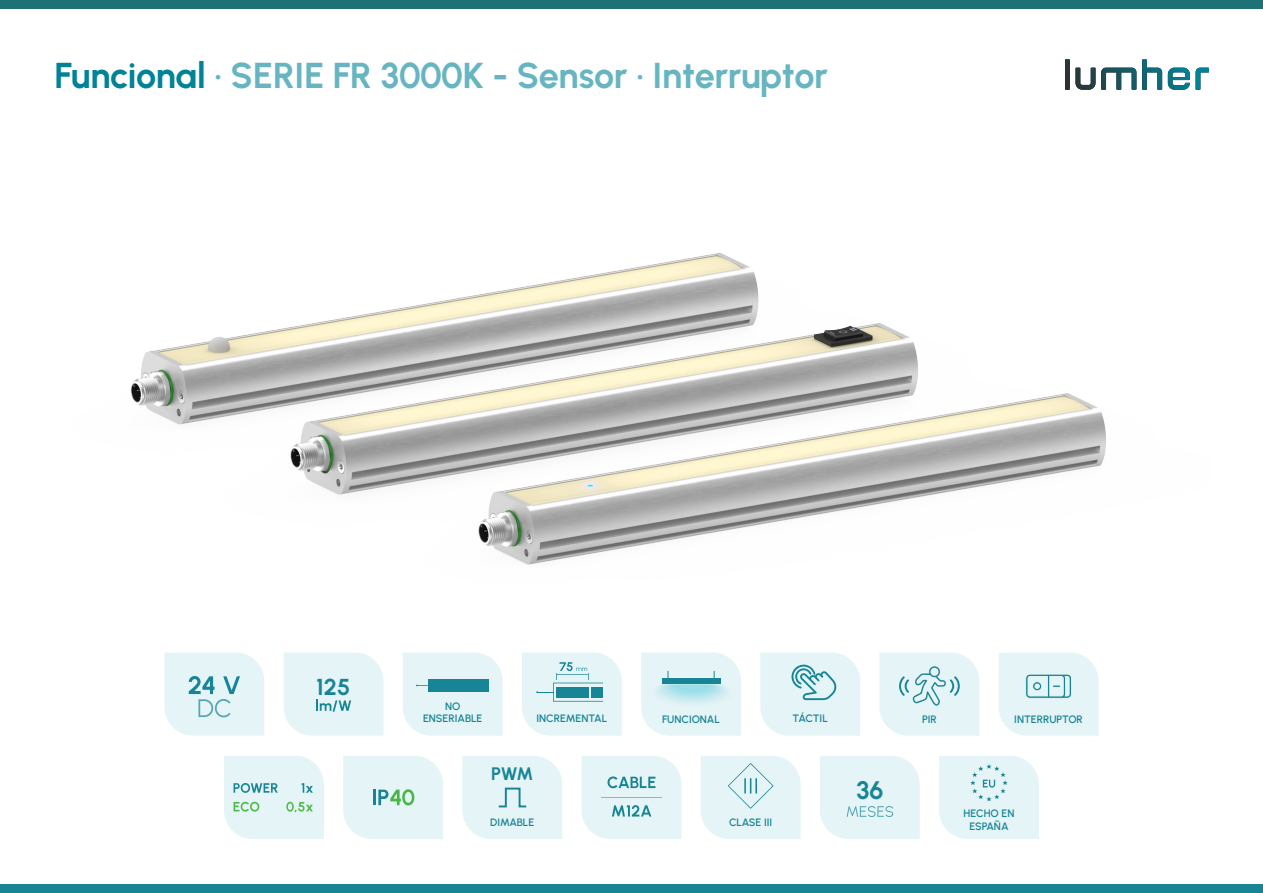
<style>
.page{position:relative;width:1263px;height:893px;background:#fff}
.page>*{position:absolute;margin:0;border:0;box-sizing:border-box;transform-origin:0 0}
.t1{font:36px "Urbanist";letter-spacing:-.01em;color:#66b5c1}
.t2{font:25.35px "Urbanist";color:#188596}
.t3{font:23.1px "Urbanist";color:#188596}
.t4{font:18.15px "Urbanist";color:#188596}
.t5{font:10.8px/12.9px "Urbanist";color:#188596;text-align:center}
.s1{color:#008397}
</style>
<div class="page">
<div style="left:0;top:0;width:1263px;height:9px;background:#1e7175"></div>
<div style="left:0;top:884px;width:1263px;height:9px;background:#188595"></div>
<svg style="left:1101px;top:68px;width:35px;height:22px"></svg>
<svg style="left:1142px;top:59px;width:20px;height:31px"></svg>
<svg style="left:1168px;top:68px;width:41px;height:22px"></svg>
<svg style="left:1065px;top:59px;width:30px;height:31px"></svg>
<img style="left:131px;top:253px;width:975px;height:312px">
<svg style="left:641px;top:652px;width:100px;height:84px;background:#d7edf1"></svg>
<svg style="left:164px;top:652px;width:100px;height:84px;background:#dbeef1"></svg>
<svg style="left:403px;top:652px;width:100px;height:84px;background:#e4f3f5"></svg>
<div style="left:428px;top:679px;width:60px;height:12px;background:#188596"></div>
<svg style="left:522px;top:652px;width:100px;height:84px;background:#d5ebee"></svg>
<svg style="left:760px;top:652px;width:100px;height:84px;background:#dceff1"></svg>
<svg style="left:879px;top:652px;width:100px;height:84px;background:#ddeff1"></svg>
<svg style="left:999px;top:652px;width:99px;height:84px;background:#dff0f3"></svg>
<svg style="left:284px;top:652px;width:99px;height:84px;background:#e2f2f4"></svg>
<svg style="left:701px;top:756px;width:99px;height:83px;background:#e1f2f4"></svg>
<svg style="left:820px;top:756px;width:100px;height:83px;background:#e3f2f5"></svg>
<svg style="left:939px;top:756px;width:100px;height:83px;background:#e2f2f4"></svg>
<svg style="left:224px;top:756px;width:100px;height:83px;background:#dcefef"></svg>
<svg style="left:343px;top:756px;width:100px;height:83px;background:#dff1f0"></svg>
<svg style="left:462px;top:756px;width:100px;height:83px;background:#e3f2f4"></svg>
<svg style="left:582px;top:756px;width:99px;height:83px;background:#daeef0"></svg>
<p class="t1" style="left:54px;top:52px;width:775px"><span class="s1">Funcional</span> · SERIE FR 3000K - Sensor · Interruptor</p>
<p class="t3" style="left:316px;top:672px;width:36px">125</p>
<p class="t5" style="left:423px;top:699px;width:61px">NO<br>ENSERIABLE</p>
<p class="t5" style="left:536px;top:712px;width:72px">INCREMENTAL</p>
<p class="t5" style="left:792px;top:711px;width:37px">TÁCTIL</p>
<p class="t5" style="left:922px;top:712px;width:16px">PIR</p>
<p class="t5" style="left:1014px;top:712px;width:70px">INTERRUPTOR</p>
<p class="t5" style="left:662px;top:712px;width:59px">FUNCIONAL</p>
<p class="t4" style="left:491px;top:762px;width:44px">PWM</p>
<p class="t5" style="left:490px;top:815px;width:46px">DIMABLE</p>
<p class="t5" style="left:729px;top:815px;width:45px">CLASE III</p>
<p class="t2" style="left:856px;top:774px;width:28px">36</p>
<p class="t5" style="left:963px;top:807px;width:52px">HECHO EN<br>ESPAÑA</p>
</div>
